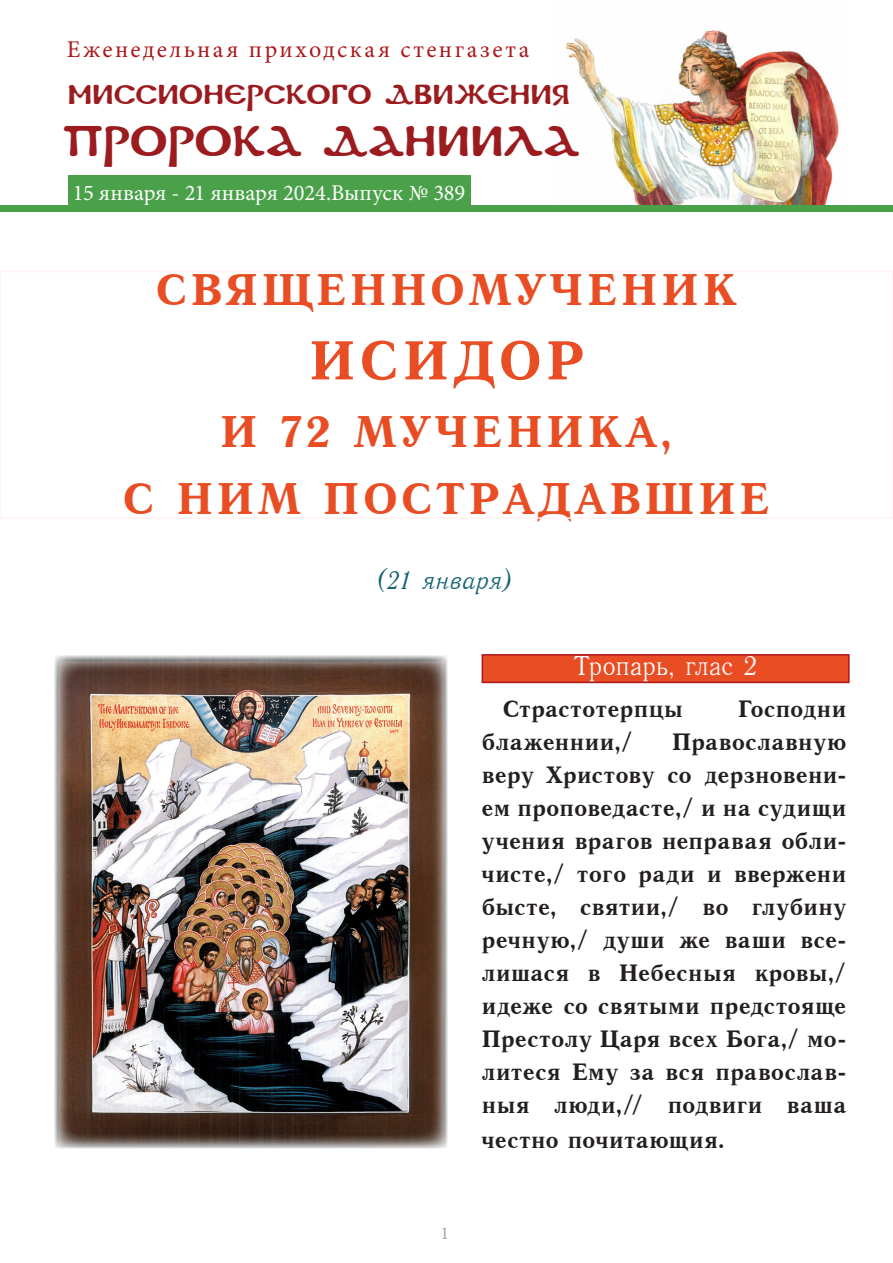
<style>
.page{position:relative;width:893px;height:1263px;background:#fff}
.page>*{position:absolute;margin:0;border:0;box-sizing:border-box;transform-origin:0 0}
.Название{font:55.5px "Quant Antiqua C Bold";letter-spacing:.07em;color:#e84d24}
.Название-2{font:45px "Quant Antiqua C Bold";letter-spacing:.07em;color:#e84d24}
.t1{font:42px "DS Coptic";letter-spacing:.005em;color:#9b1b1e}
.t2{font:27px "DS Coptic";letter-spacing:.005em;color:#9b1b1e}
.Тропарь_белый{font:27px "Antiqua";letter-spacing:-.015em;color:#fff}
.Курсив_число_святого{font:25.5px "Quant Antiqua C Italic";letter-spacing:-.025em;color:#156275}
._2__Основной_текст{font:24px/33.2px "Quant Antiqua C Bold";letter-spacing:-.01em;color:#231f20;text-align:justify}
.t3{font:24px "Minion Pro";letter-spacing:.105em;color:#aa181b}
.t4{font:22.5px "Minion Pro";letter-spacing:-.005em;color:#fff}
.t5{font:18px "Minion Pro";color:#9fa9a4}
.s1{color:#fff2f2}
</style>
<div class="page">
<img style="left:555px;top:30px;width:295px;height:176px">
<div style="left:68px;top:175px;width:403px;height:34px;background:#4aa14a"></div>
<div style="left:0;top:271px;width:893px;height:248px;border:2px solid #fff2f2"></div>
<div style="left:0;top:206px;width:893px;height:6px;background:#4aa14a"></div>
<img style="left:55px;top:655px;width:392px;height:493px">
<div style="left:482px;top:655px;width:367px;height:27px;background:#e84d24"></div>
<div style="left:482px;top:654px;width:368px;height:29px;border:2px solid #aa181b"></div>
<p class="t3" style="left:67px;top:33px;width:464px">Еженедельная приходская стенгазета</p>
<p class="t2" style="left:68px;top:77px;width:504px">Миссионерского движения</p>
<p class="t1" style="left:62px;top:113px;width:519px">ПРОРОКА ДАНИИЛА</p>
<p class="t4" style="left:73px;top:178px;width:394px">15 января - 21 января 2024.Выпуск № 389</p>
<p class="Название-2" style="left:156px;top:265px;width:583px">СВЯЩЕННОМУЧЕНИК</p>
<p class="Название" style="left:309px;top:331px;width:277px">ИСИДОР</p>
<p class="Название-2" style="left:220px;top:407px;width:455px">И 72 МУЧЕНИКА,</p>
<p class="Название-2" style="left:123px;top:474px;width:649px">С НИМ ПОСТРАДАВШИЕ</p>
<p class="Курсив_число_святого" style="left:375px;top:566px;width:141px">(21 января)</p>
<p class="Тропарь_белый" style="left:574px;top:651px;width:185px">Тропарь<span class="s1">, глас 2</span></p>
<p class="t5" style="left:440px;top:1221px;width:10px">1</p>
<p class="_2__Основной_текст" style="left:503px;top:693px;width:182px">Страстотерпцы</p>
<p class="_2__Основной_текст" style="left:738px;top:693px;width:110px">Господни</p>
<p class="_2__Основной_текст" style="left:482px;top:726px;width:153px">блаженнии,/</p>
<p class="_2__Основной_текст" style="left:482px;top:726px;width:367px;text-indent:190px">Православную веру Христову со дерзновени&shy;ем проповедасте,/ и на судищи учения врагов неправая обли&shy;чисте,/ того ради и ввержени бысте, святии,/ во глубину речную,/ души же ваши все&shy;лишася в Небесныя кровы,/ идеже со святыми предстояще Престолу Царя всех Бога,/ мо&shy;литеся Ему за вся православ&shy;ныя люди,// подвиги ваша честно почитающия.</p>
</div>
